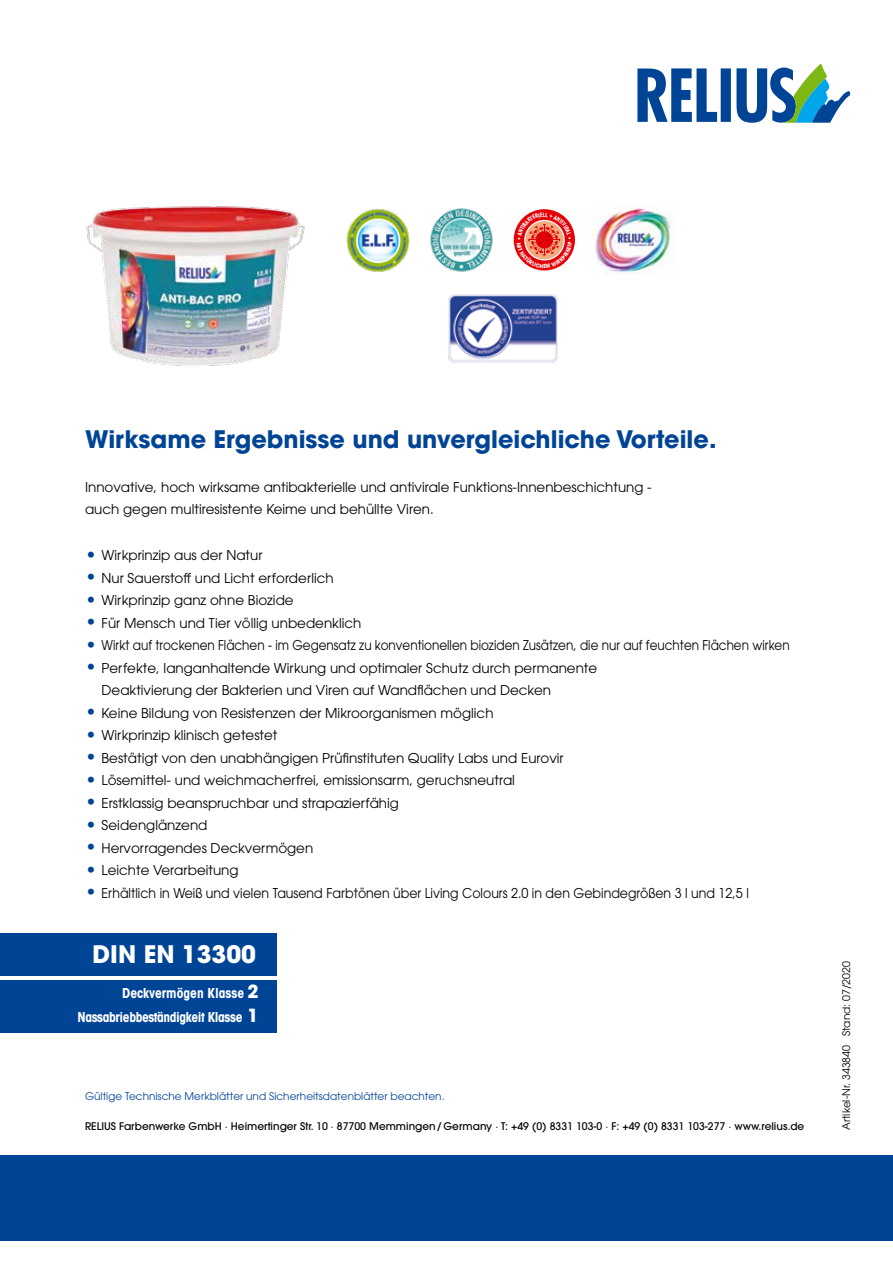
<style>
.page{position:relative;width:893px;height:1263px;background:#fff}
.page>*{position:absolute;margin:0;border:0;box-sizing:border-box;transform-origin:0 0}
.t1{font:700 24px "ITC Avant Garde Std";color:#004496}
.t2{font:700 24px "ITC Avant Garde Std";color:#fff}
.t3{font:13.5px/22.5px "ITC Avant Garde Std";color:#000}
.t4{font:13.5px "ITC Avant Garde Std";color:#000;scale:.89 1}
.t5{font:13.5px "ITC Avant Garde Std";color:#000;scale:.93 1}
.t6{font:700 condensed 13.5px/23.9px "ITC Avant Garde Std";letter-spacing:-.03em;color:#fff;text-align:right}
.t7{font:500 10.5px "ITC Avant Garde Std";color:#000}
.t8{font:10.5px "ITC Avant Garde Std";color:#004496}
.t9{font:10.5px "ITC Avant Garde Std";color:#000}
.s1{font-size:19.5px;color:#004496}
.s2{font-stretch:normal;font-size:18px}
</style>
<div class="page">
<div style="left:0;top:1154px;width:893px;height:86px;background:#004496"></div>
<img style="left:86px;top:206px;width:219px;height:161px">
<div style="left:0;top:980px;width:277px;height:52px;background:#004496"></div>
<div style="left:0;top:933px;width:277px;height:42px;background:#004496"></div>
<img style="left:430px;top:208px;width:63px;height:64px">
<img style="left:346px;top:208px;width:64px;height:64px">
<div style="left:514px;top:209px;width:61px;height:61px;background:#e60005;border-radius:50%"></div>
<img style="left:593px;top:206px;width:81px;height:69px">
<img style="left:448px;top:294px;width:110px;height:69px">
<svg style="left:637px;top:64px;width:213px;height:59px"></svg>
<svg style="left:517px;top:212px;width:55px;height:56px"></svg>
<h1 class="t1" style="left:85px;top:423px;width:633px">Wirksame Ergebnisse und unvergleichliche Vorteile.</h1>
<p class="t3" style="left:85px;top:475px;width:568px">Innovative, hoch wirksame antibakterielle und antivirale Funktions-Innenbeschichtung - auch gegen multiresistente Keime und behüllte Viren.</p>
<p class="t3" style="left:85px;top:544px;width:179px"><span class="s1">•</span> Wirkprinzip aus der Natur</p>
<p class="t3" style="left:85px;top:566px;width:250px"><span class="s1">•</span> Nur Sauerstoff und Licht erforderlich</p>
<p class="t3" style="left:85px;top:589px;width:210px"><span class="s1">•</span> Wirkprinzip ganz ohne Biozide</p>
<p class="t3" style="left:85px;top:611px;width:278px"><span class="s1">•</span> Für Mensch und Tier völlig unbedenklich</p>
<p class="t4" style="left:85px;top:637px;width:793px"><span class="s1">•</span> Wirkt auf trockenen Flächen - im Gegensatz zu konventionellen bioziden Zusätzen, die nur auf feuchten Flächen wirken</p>
<p class="t3" style="left:102px;top:656px;width:497px;text-indent:-16px"><span class="s1">•</span> Perfekte, langanhaltende Wirkung und optimaler Schutz durch permanente<br>Deaktivierung der Bakterien und Viren auf Wandflächen und Decken</p>
<p class="t3" style="left:85px;top:701px;width:410px"><span class="s1">•</span> Keine Bildung von Resistenzen der Mikroorganismen möglich</p>
<p class="t3" style="left:85px;top:724px;width:194px"><span class="s1">•</span> Wirkprinzip klinisch getestet</p>
<p class="t3" style="left:85px;top:746px;width:480px"><span class="s1">•</span> Bestätigt von den unabhängigen Prüfinstituten Quality Labs und Eurovir</p>
<p class="t3" style="left:85px;top:769px;width:431px"><span class="s1">•</span> Lösemittel- und weichmacherfrei, emissionsarm, geruchsneutral</p>
<p class="t3" style="left:85px;top:791px;width:315px"><span class="s1">•</span> Erstklassig beanspruchbar und strapazierfähig</p>
<p class="t3" style="left:85px;top:814px;width:124px"><span class="s1">•</span> Seidenglänzend</p>
<p class="t3" style="left:85px;top:836px;width:230px"><span class="s1">•</span> Hervorragendes Deckvermögen</p>
<p class="t3" style="left:85px;top:859px;width:155px"><span class="s1">•</span> Leichte Verarbeitung</p>
<p class="t5" style="left:85px;top:884px;width:715px"><span class="s1">•</span> Erhältlich in Weiß und vielen Tausend Farbtönen über Living Colours 2.0 in den Gebindegrößen 3 l und 12,5 l</p>
<h1 class="t2" style="left:92px;top:938px;width:165px">DIN EN 13300</h1>
<p class="t6" style="left:77px;top:981px;width:183px">Deckvermögen Klasse <span class="s2">2<br></span>Nassabriebbeständigkeit Klasse <span class="s2">1</span></p>
<p class="t8" style="left:85px;top:1090px;width:361px">Gültige Technische Merkblätter und Sicherheitsdatenblätter beachten.</p>
<p class="t7" style="left:85px;top:1119px;width:721px">RELIUS Farbenwerke GmbH · Heimertinger Str. 10 · 87700 Memmingen/Germany · T: +49 (0) 8331 103-0 · F: +49 (0) 8331 103-277 · www.relius.de</p>
<p class="t9" style="left:840px;top:1130px;width:170px;rotate:-90deg">Artikel-Nr. 343840 Stand: 07/2020</p>
</div>
